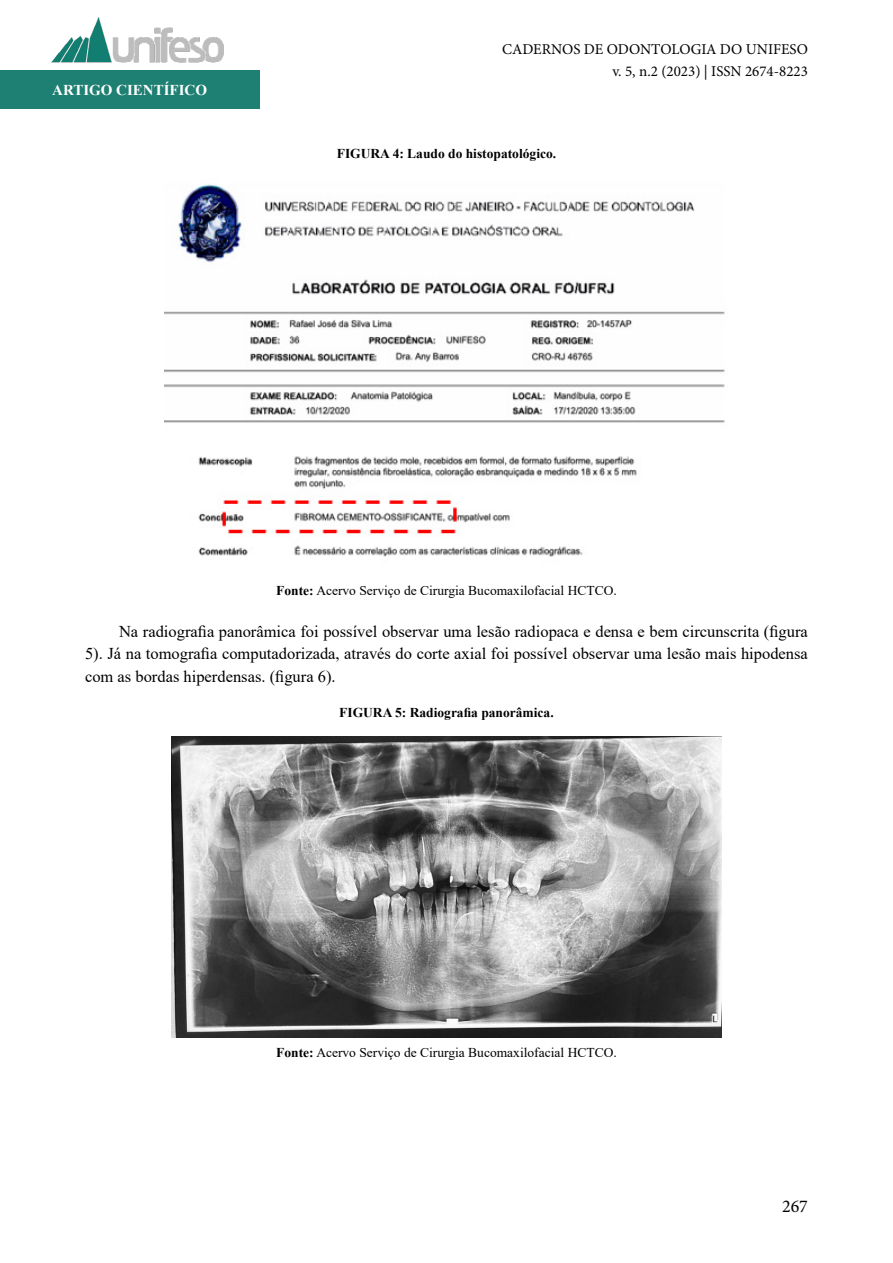
<style>
.page{position:relative;width:893px;height:1263px;background:#fff}
.page>*{position:absolute;margin:0;border:0;box-sizing:border-box;transform-origin:0 0}
.t1{font:18px "Minion Pro";color:#000}
.t2{font:16.5px/22.5px "Times New Roman";color:#000;text-align:justify}
.t3{font:15px/22.5px "Minion Pro";color:#000;text-align:right}
.t4{font:700 15px "Times New Roman";color:#fff}
.t5{font:13.5px "Times New Roman";color:#000}
.t6{font:700 13.5px "Times New Roman";color:#000}
.s1{font-weight:700}
</style>
<div class="page">
<div style="left:0;top:71px;width:259px;height:38px;background:#1e8072"></div>
<img style="left:51px;top:17px;width:173px;height:54px">
<img style="left:164px;top:184px;width:561px;height:373px">
<img style="left:172px;top:737px;width:549px;height:300px">
<p class="t4" style="left:52px;top:79px;width:156px">ARTIGO CIENTÍFICO</p>
<p class="t3" style="left:502px;top:38px;width:307px">CADERNOS DE ODONTOLOGIA DO UNIFESO v. 5, n.2 (2023) | ISSN 2674-8223</p>
<p class="t6" style="left:337px;top:144px;width:221px">FIGURA 4: Laudo do histopatológico.</p>
<p class="t5" style="left:276px;top:581px;width:342px"><span class="s1">Fonte:</span> Acervo Serviço de Cirurgia Bucomaxilofacial HCTCO.</p>
<p class="t2" style="left:85px;top:619px;width:724px;text-indent:34px">Na radiografia panorâmica foi possível observar uma lesão radiopaca e densa e bem circunscrita (figura 5). Já na tomografia computadorizada, através do corte axial foi possível observar uma lesão mais hipodensa com as bordas hiperdensas. (figura 6).</p>
<p class="t6" style="left:339px;top:703px;width:216px">FIGURA 5: Radiografia panorâmica.</p>
<p class="t5" style="left:276px;top:1043px;width:342px"><span class="s1">Fonte:</span> Acervo Serviço de Cirurgia Bucomaxilofacial HCTCO.</p>
<p class="t1" style="left:782px;top:1194px;width:27px">267</p>
</div>
